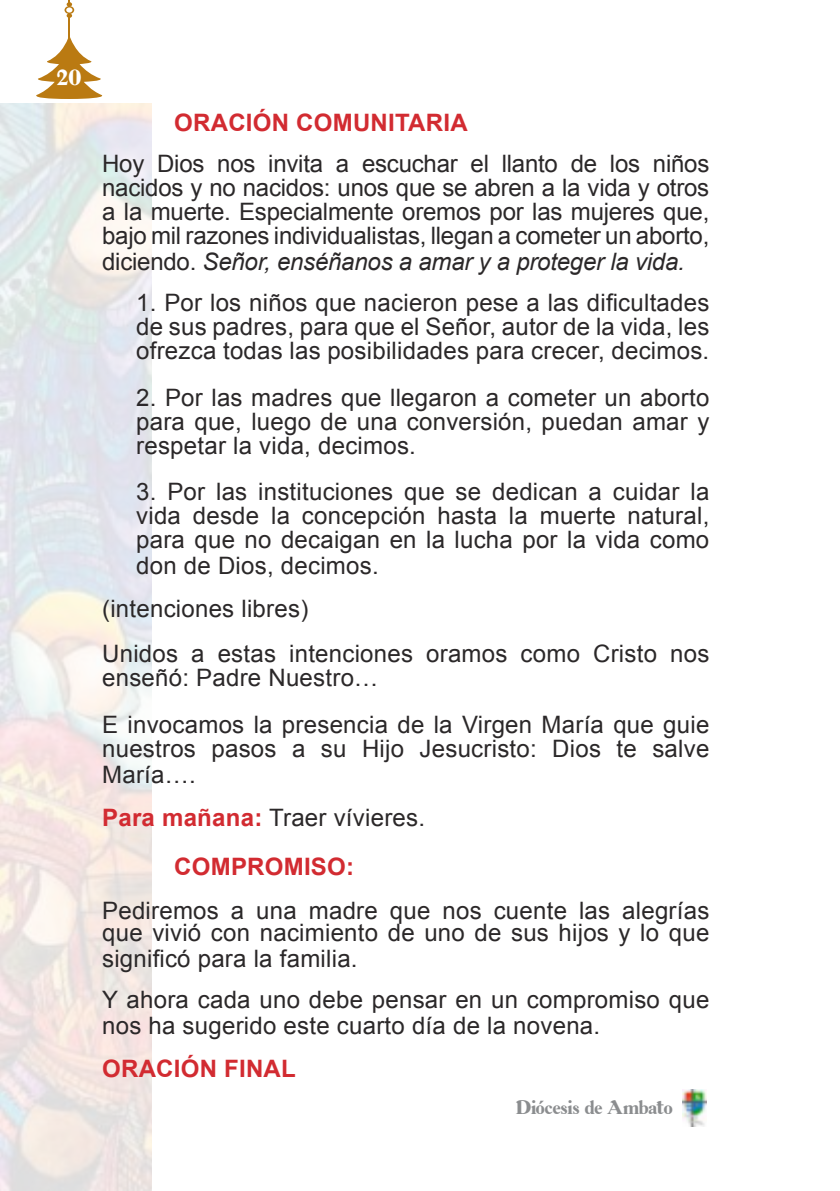
<style>
.page{position:relative;width:840px;height:1191px;background:#fff}
.page>*{position:absolute;margin:0;border:0;box-sizing:border-box;transform-origin:0 0}
.t1{font:24px/24.4px "Arial";letter-spacing:.01em;color:#2b2829}
.t2{font:700 24px/48.6px "Arial";letter-spacing:.01em;color:#d22b31;text-align:center}
.t3{font:20px "Amboqia Boriango";color:#fff}
.t4{font:18px "Amboqia Boriango";color:#8b8d8f}
.s1{font-style:italic}
.s2{font-weight:400;color:#2b2829}
</style>
<div class="page">
<svg style="left:36px;top:0;width:66px;height:99px"></svg>
<img style="left:682px;top:1089px;width:24px;height:37px">
<p class="t3" style="left:57px;top:66px;width:26px">20</p>
<p class="t2" style="left:174px;top:100px;width:295px">ORACIÓN COMUNITARIA</p>
<p class="t1" style="left:102px;top:153px;width:608px;text-align:justify">Hoy Dios nos invita a escuchar el llanto de los niños nacidos y no nacidos: unos que se abren a la vida y otros a la muerte. Especialmente oremos por las mujeres que, bajo mil razones individualistas, llegan a cometer un aborto, diciendo. <span class="s1">Señor, enséñanos a amar y a proteger la vida.</span></p>
<p class="t1" style="left:136px;top:290px;width:574px;text-align:justify">1. Por los niños que nacieron pese a las dificultades de sus padres, para que el Señor, autor de la vida, les ofrezca todas las posibilidades para crecer, decimos.</p>
<p class="t1" style="left:136px;top:387px;width:574px;text-align:justify">2. Por las madres que llegaron a cometer un aborto para que, luego de una conversión, puedan amar y respetar la vida, decimos.</p>
<p class="t1" style="left:136px;top:482px;width:574px;text-align:justify">3. Por las instituciones que se dedican a cuidar la vida desde la concepción hasta la muerte natural, para que no decaigan en la lucha por la vida como don de Dios, decimos.</p>
<p class="t1" style="left:102px;top:589px;width:608px;line-height:44.6px">(intenciones libres)<br>Unidos a estas intenciones oramos como Cristo nos</p>
<p class="t1" style="left:102px;top:656px;width:608px;line-height:46.6px">enseñó: Padre Nuestro…<br>E invocamos la presencia de la Virgen María que guie</p>
<p class="t1" style="left:102px;top:737px;width:608px;line-height:26px">nuestros pasos a su Hijo Jesucristo: Dios te salve<br>María….</p>
<p class="t2" style="left:102px;top:795px;width:324px">Para mañana: <span class="s2">Traer vívieres.<br></span>COMPROMISO:</p>
<p class="t1" style="left:102px;top:902px;width:608px;line-height:22px">Pediremos a una madre que nos cuente las alegrías que vivió con nacimiento de uno de sus hijos y lo que</p>
<p class="t1" style="left:102px;top:938px;width:608px;line-height:41px">significó para la familia.<br>Y ahora cada uno debe pensar en un compromiso que</p>
<p class="t1" style="left:102px;top:1016px;width:499px">nos ha sugerido este cuarto día de la novena.</p>
<p class="t2" style="left:102px;top:1046px;width:195px">ORACIÓN FINAL</p>
<p class="t4" style="left:516px;top:1097px;width:158px">Diócesis de Ambato</p>
</div>
